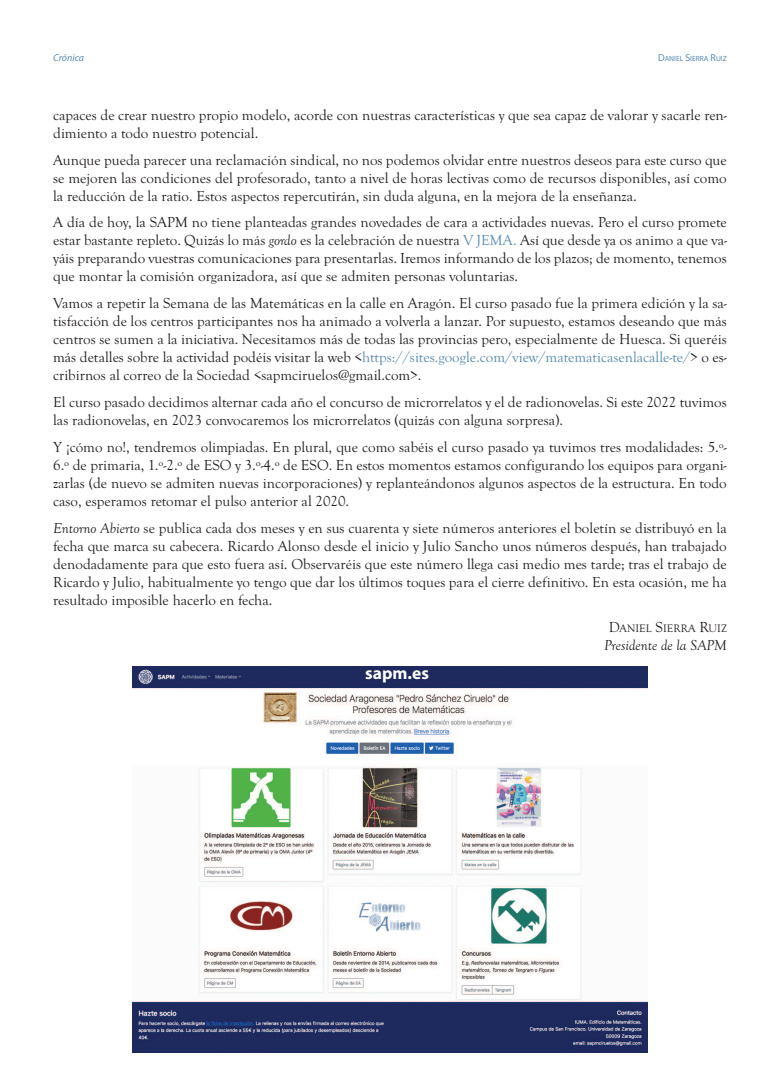
<style>
.page{position:relative;width:780px;height:1088px;background:#fff}
.page>*{position:absolute;margin:0;border:0;box-sizing:border-box;transform-origin:0 0}
.t1{font:700 17.5px "Myriad Pro";color:#fff}
.t2{font:15px/18px "Goudy Old Style T";color:#231f20;text-align:justify}
.t3{font:italic 15px "Goudy Old Style T";color:#231f20}
.t4{font:11.25px "Goudy Old Style T";color:#231f20}
.t5{font:italic 10px "Myriad Pro";color:#578bb1}
.t6{font:7.5px "Myriad Pro";color:#578bb1}
.s1{font-size:10px}
.s2{font-style:italic}
.s3{color:#578bb1}
.s4{font-size:15px}
</style>
<div class="page">
<img style="left:133px;top:666px;width:514px;height:386px">
<p class="t5" style="left:53px;top:54px;width:32px">Crónica</p>
<p class="t6" style="left:658px;top:55px;width:70px"><span class="s1">D</span>ANIEL <span class="s1">S</span>IERRA <span class="s1">R</span>UIZ</p>
<p class="t2" style="left:53px;top:106px;width:675px">capaces de crear nuestro propio modelo, acorde con nuestras características y que sea capaz de valorar y sacarle ren&shy;dimiento a todo nuestro potencial.</p>
<p class="t2" style="left:53px;top:150px;width:675px">Aunque pueda parecer una reclamación sindical, no nos podemos olvidar entre nuestros deseos para este curso que se mejoren las condiciones del profesorado, tanto a nivel de horas lectivas como de recursos disponibles, así como la reducción de la ratio. Estos aspectos repercutirán, sin duda alguna, en la mejora de la enseñanza.</p>
<p class="t2" style="left:53px;top:213px;width:675px">A día de hoy, la SAPM no tiene planteadas grandes novedades de cara a actividades nuevas. Pero el curso promete estar bastante repleto. Quizás lo más <span class="s2">gordo</span> es la celebración de nuestra <span class="s3">V JEMA.</span> Así que desde ya os animo a que va&shy;yáis preparando vuestras comunicaciones para presentarlas. Iremos informando de los plazos; de momento, tenemos que montar la comisión organizadora, así que se admiten personas voluntarias.</p>
<p class="t2" style="left:53px;top:294px;width:675px">Vamos a repetir la Semana de las Matemáticas en la calle en Aragón. El curso pasado fue la primera edición y la sa&shy;tisfacción de los centros participantes nos ha animado a volverla a lanzar. Por supuesto, estamos deseando que más centros se sumen a la iniciativa. Necesitamos más de todas las provincias pero, especialmente de Huesca. Si queréis más detalles sobre la actividad podéis visitar la web &lt;<span class="s3">https://sites.google.com/view/matematicasenlacalle-te/</span>&gt; o es&shy;cribirnos al correo de la Sociedad &lt;sapmciruelos@gmail.com&gt;.</p>
<p class="t2" style="left:53px;top:393px;width:675px">El curso pasado decidimos alternar cada año el concurso de microrrelatos y el de radionovelas. Si este 2022 tuvimos las radionovelas, en 2023 convocaremos los microrrelatos (quizás con alguna sorpresa).</p>
<p class="t2" style="left:53px;top:438px;width:675px">Y ¡cómo no!, tendremos olimpiadas. En plural, que como sabéis el curso pasado ya tuvimos tres modalidades: 5.º-6.º de primaria, 1.º-2.º de ESO y 3.º-4.º de ESO. En estos momentos estamos configurando los equipos para organi&shy;zarlas (de nuevo se admiten nuevas incorporaciones) y replanteándonos algunos aspectos de la estructura. En todo caso, esperamos retomar el pulso anterior al 2020.</p>
<p class="t2" style="left:53px;top:519px;width:675px"><span class="s2">Entorno Abierto</span> se publica cada dos meses y en sus cuarenta y siete números anteriores el boletín se distribuyó en la fecha que marca su cabecera. Ricardo Alonso desde el inicio y Julio Sancho unos números después, han trabajado denodadamente para que esto fuera así. Observaréis que este número llega casi medio mes tarde; tras el trabajo de Ricardo y Julio, habitualmente yo tengo que dar los últimos toques para el cierre definitivo. En esta ocasión, me ha resultado imposible hacerlo en fecha.</p>
<p class="t4" style="left:609px;top:621px;width:119px"><span class="s4">D</span>ANIEL <span class="s4">S</span>IERRA <span class="s4">R</span>UIZ</p>
<p class="t3" style="left:604px;top:636px;width:124px">Presidente de la SAPM</p>
<p class="t1" style="left:365px;top:667px;width:65px">sapm.es</p>
</div>
